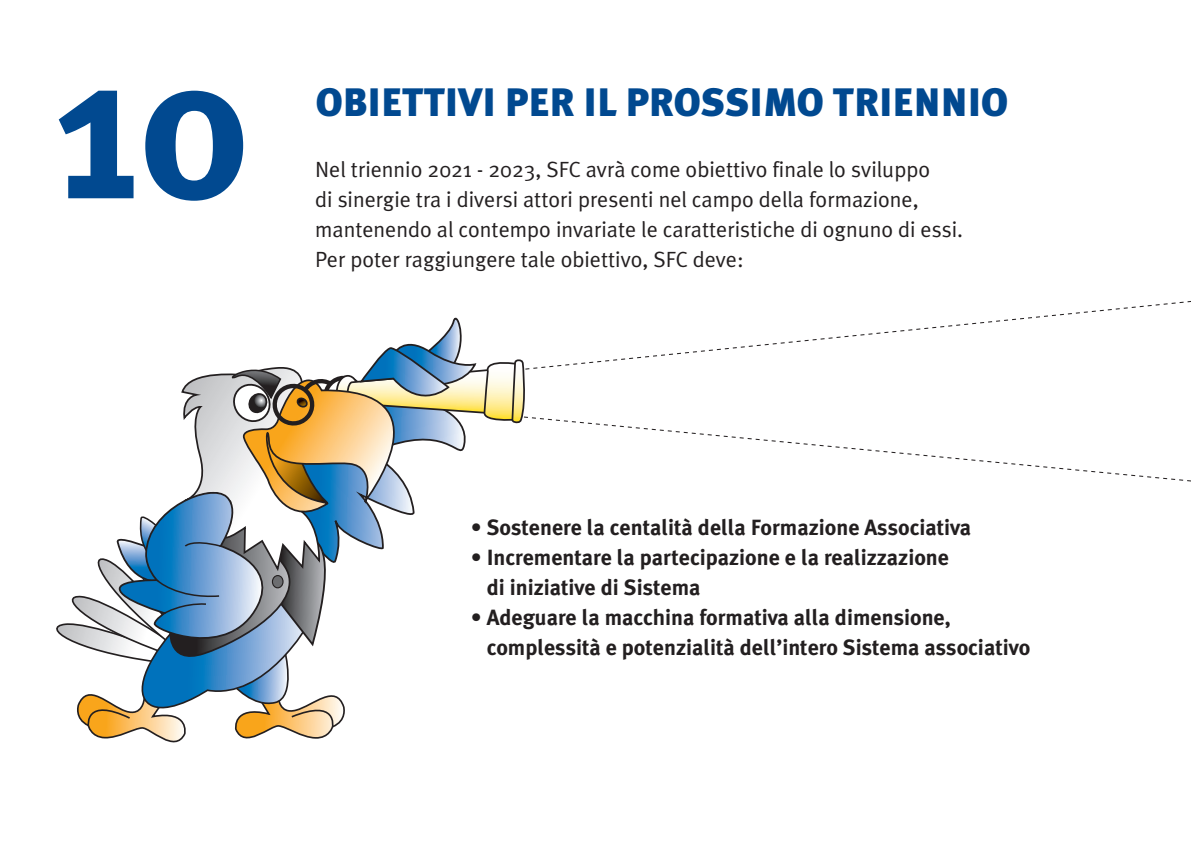
<style>
.page{position:relative;width:1191px;height:851px;background:#fff}
.page>*{position:absolute;margin:0;border:0;box-sizing:border-box;transform-origin:0 0}
.t1{font:700 206px "Meta Plus";color:#014990}
.t2{font:900 39.6px "Meta Plus";color:#014990}
.t3{font:22px/30px "Meta Plus Normal";color:#231f20}
.t4{font:700 22px "Meta Plus";color:#231f20}
.s1{color:#fff}
</style>
<div class="page">
<svg style="left:526px;top:301px;width:665px;height:69px"></svg>
<svg style="left:526px;top:416px;width:665px;height:66px"></svg>
<svg style="left:56px;top:317px;width:470px;height:426px"></svg>
<h1 class="t1" style="left:56px;top:8px;width:196px">10</h1>
<h2 class="t2" style="left:316px;top:79px;width:694px">OBIETTIVI PER IL PROSSIMO TRIENNIO</h2>
<p class="t3" style="left:315px;top:154px;width:649px">Nel triennio 2021 - 2023, SFC avrà come obiettivo finale lo sviluppo<br>di sinergie tra i diversi attori presenti nel campo della formazione, mantenendo al contempo invariate le caratteristiche di ognuno di essi.<br>Per poter raggiungere tale obiettivo, SFC deve:</p>
<p class="t4" style="left:471px;top:514px;width:502px">• Sostenere la centalità della Formazione Associativa</p>
<p class="t4" style="left:471px;top:544px;width:480px">• Incrementare la partecipazione e la realizzazione</p>
<p class="t4" style="left:471px;top:574px;width:231px"><span class="s1">•</span> di iniziative di Sistema</p>
<p class="t4" style="left:471px;top:604px;width:481px">• Adeguare la macchina formativa alla dimensione,</p>
<p class="t4" style="left:471px;top:634px;width:561px"><span class="s1">•</span> complessità e potenzialità dell’intero Sistema associativo</p>
</div>
